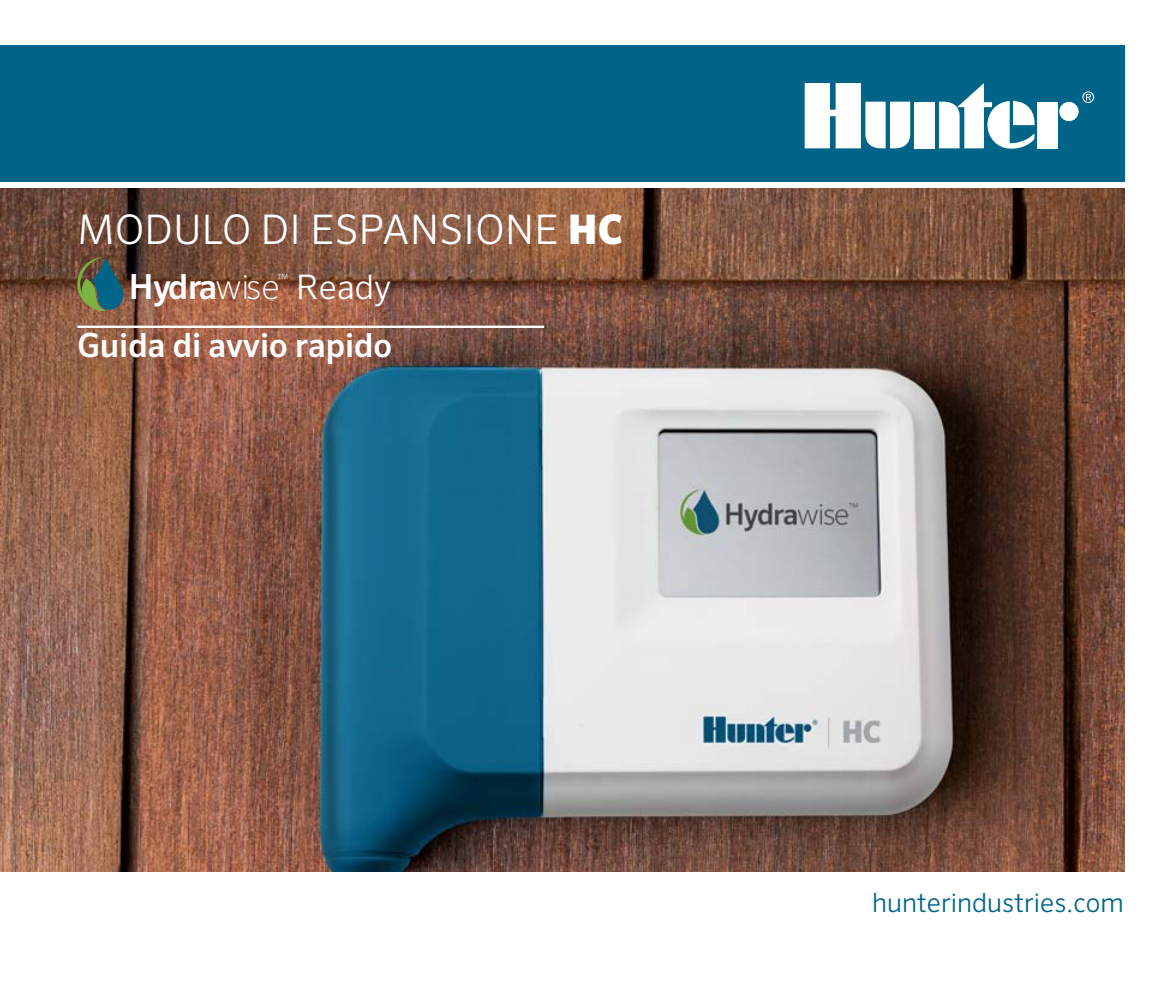
<style>
.page{position:relative;width:1170px;height:990px;background:#fff}
.page>*{position:absolute;margin:0;border:0;box-sizing:border-box;transform-origin:0 0}
.t1{font:300 40.75px "Sero Pro";letter-spacing:.01em;color:#fff}
.t2{font:500 34.75px "Sero Pro";letter-spacing:-.04em;color:#fff}
.t3{font:500 33.5px "Sero Pro";color:#fff}
.t4{font:300 26.5px "Sero Pro";color:#006488}
.s1{font-weight:900}
.s2{font-weight:200}
.s3{font-weight:300;font-size:33.75px}
</style>
<div class="page">
<div style="left:0;top:45px;width:1125px;height:137px;background:#006488"></div>
<svg style="left:1082px;top:91px;width:12px;height:12px"></svg>
<div style="left:914px;top:102px;width:21px;height:46px;background:#fff"></div>
<div style="left:1059px;top:102px;width:20px;height:19px;background:#fff;border-radius:50%"></div>
<div style="left:1038px;top:102px;width:20px;height:46px;background:#fff"></div>
<svg style="left:939px;top:83px;width:96px;height:66px"></svg>
<svg style="left:805px;top:83px;width:105px;height:66px"></svg>
<img style="left:0;top:189px;width:1125px;height:683px">
<hr style="left:77px;top:326px;width:467px;height:2px;background:#fff">
<svg style="left:77px;top:257px;width:47px;height:54px"></svg>
<p class="t1" style="left:78px;top:206px;width:546px">MODULO DI ESPANSIONE <span class="s1">HC</span></p>
<p class="t2" style="left:129px;top:265px;width:264px">Hydra<span class="s2">wise</span><sup>™</sup> <span class="s3">Ready</span></p>
<p class="t3" style="left:77px;top:325px;width:316px">Guida di avvio rapido</p>
<p class="t4" style="left:872px;top:886px;width:253px">hunterindustries.com</p>
</div>
